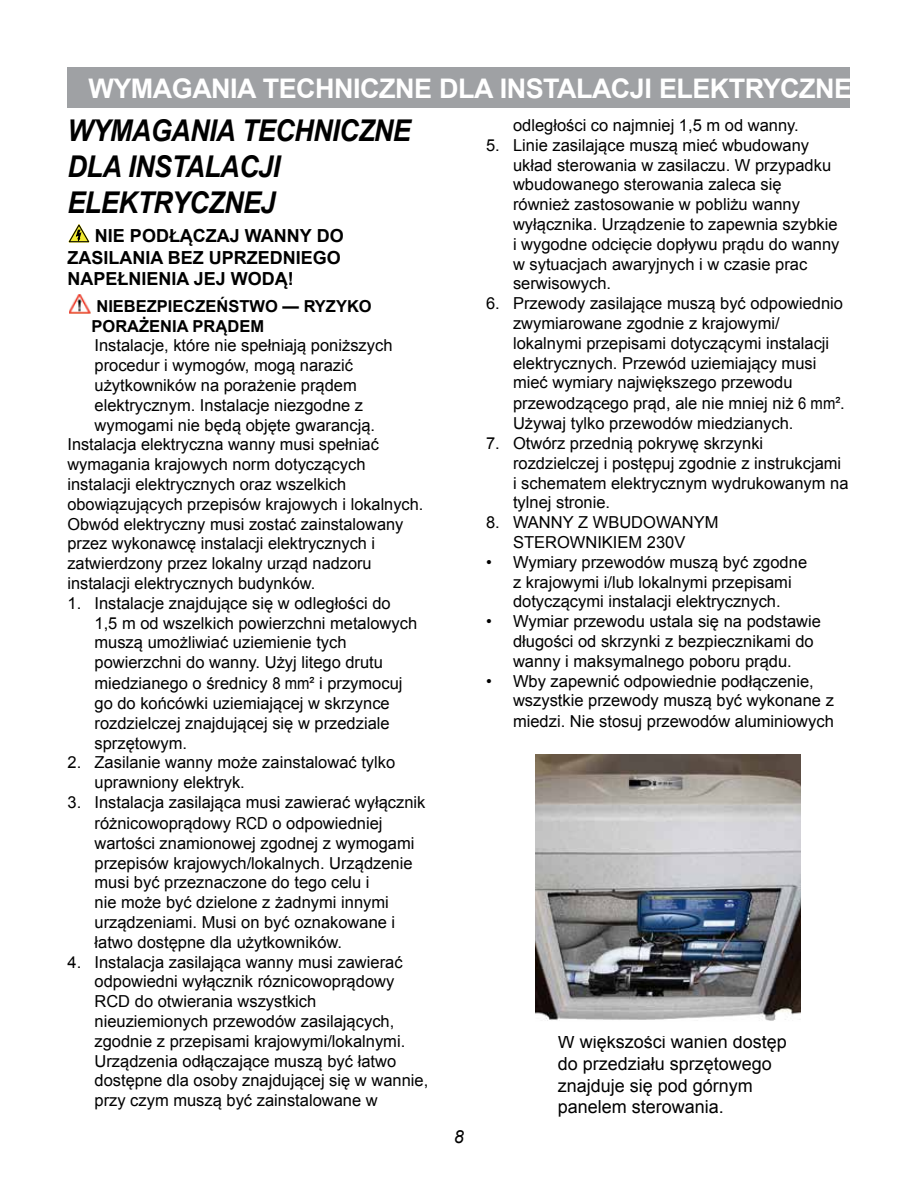
<style>
.page{position:relative;width:918px;height:1188px;background:#fff}
.page>*{position:absolute;margin:0;border:0;box-sizing:border-box;transform-origin:0 0}
.t1{font:italic 700 30px/36px "Arial";letter-spacing:-.02em;color:#000;scale:.9 1}
.t2{font:700 27px "Arial";letter-spacing:-.02em;color:#fff}
.t3{font:18px/21.6px "Arial";color:#000}
.t4{font:700 18px/21.6px "Arial";color:#000}
.t5{font:italic 18px "Arial";color:#000}
.t6{font:16.5px/19.8px "Arial";color:#000}
.t7{font:700 16.5px/19.8px "Arial";color:#000}
</style>
<div class="page">
<div style="left:68px;top:68px;width:782px;height:40px;background:#9fa1a4"></div>
<svg style="left:69px;top:224px;width:20px;height:18px"></svg>
<img style="left:69px;top:294px;width:21px;height:19px">
<img style="left:536px;top:755px;width:265px;height:266px">
<h2 class="t2" style="left:89px;top:70px;width:780px">WYMAGANIA TECHNICZNE DLA INSTALACJI ELEKTRYCZNEJ</h2>
<h1 class="t1" style="left:68px;top:113px;width:383px">WYMAGANIA TECHNICZNE<br>DLA INSTALACJI<br>ELEKTRYCZNEJ</h1>
<p class="t4" style="left:67px;top:225px;width:278px;text-indent:27px">NIE PODŁĄCZAJ WANNY DO<br>ZASILANIA BEZ UPRZEDNIEGO<br>NAPEŁNIENIA JEJ WODĄ!</p>
<p class="t7" style="left:92px;top:297px;width:282px;text-indent:5px">NIEBEZPIECZEŃSTWO — RYZYKO<br>PORAŻENIA PRĄDEM</p>
<p class="t6" style="left:95px;top:336px;width:300px">Instalacje, które nie spełniają poniższych</p>
<p class="t6" style="left:95px;top:356px;width:260px">procedur i wymogów, mogą narazić</p>
<p class="t6" style="left:95px;top:375px;width:264px">użytkowników na porażenie prądem</p>
<p class="t6" style="left:95px;top:395px;width:270px">elektrycznym. Instalacje niezgodne z</p>
<p class="t6" style="left:95px;top:415px;width:282px">wymogami nie będą objęte gwarancją.</p>
<p class="t6" style="left:68px;top:435px;width:313px">Instalacja elektryczna wanny musi spełniać</p>
<p class="t6" style="left:68px;top:455px;width:300px">wymagania krajowych norm dotyczących</p>
<p class="t6" style="left:67px;top:474px;width:280px">instalacji elektrycznych oraz wszelkich</p>
<p class="t6" style="left:67px;top:494px;width:357px">obowiązujących przepisów krajowych i lokalnych.</p>
<p class="t6" style="left:67px;top:514px;width:337px">Obwód elektryczny musi zostać zainstalowany</p>
<p class="t6" style="left:67px;top:534px;width:309px">przez wykonawcę instalacji elektrycznych i</p>
<p class="t6" style="left:67px;top:554px;width:306px">zatwierdzony przez lokalny urząd nadzoru</p>
<p class="t6" style="left:67px;top:573px;width:249px">instalacji elektrycznych budynków.</p>
<p class="t6" style="left:94px;top:593px;width:324px;text-indent:-27px">1. Instalacje znajdujące się w odległości do 1,5 m od wszelkich powierzchni metalowych muszą umożliwiać uziemienie tych powierzchni do wanny. Użyj litego drutu miedzianego o średnicy 8 mm² i przymocuj go do końcówki uziemiającej w skrzynce rozdzielczej znajdującej się w przedziale sprzętowym.</p>
<p class="t6" style="left:95px;top:753px;width:302px;text-indent:-27px">2. Zasilanie wanny może zainstalować tylko uprawniony elektryk.</p>
<p class="t6" style="left:95px;top:792px;width:332px;text-indent:-27px">3. Instalacja zasilająca musi zawierać wyłącznik różnicowoprądowy RCD o odpowiedniej wartości znamionowej zgodnej z wymogami przepisów krajowych/lokalnych. Urządzenie musi być przeznaczone do tego celu i<br>nie może być dzielone z żadnymi innymi urządzeniami. Musi on być oznakowane i łatwo dostępne dla użytkowników.</p>
<p class="t6" style="left:95px;top:952px;width:335px;text-indent:-27px">4. Instalacja zasilająca wanny musi zawierać odpowiedni wyłącznik róznicowoprądowy RCD do otwierania wszystkich nieuziemionych przewodów zasilających, zgodnie z przepisami krajowymi/lokalnymi.<br>Urządzenia odłączające muszą być łatwo dostępne dla osoby znajdującej się w wannie, przy czym muszą być zainstalowane w</p>
<p class="t6" style="left:513px;top:115px;width:287px">odległości co najmniej 1,5 m od wanny.</p>
<p class="t6" style="left:513px;top:135px;width:328px;text-indent:-27px">5. Linie zasilające muszą mieć wbudowany układ sterowania w zasilaczu. W przypadku wbudowanego sterowania zaleca się również zastosowanie w pobliżu wanny wyłącznika. Urządzenie to zapewnia szybkie i wygodne odcięcie dopływu prądu do wanny w sytuacjach awaryjnych i w czasie prac serwisowych.</p>
<p class="t6" style="left:513px;top:294px;width:333px;text-indent:-27px">6. Przewody zasilające muszą być odpowiednio zwymiarowane zgodnie z krajowymi/ lokalnymi przepisami dotyczącymi instalacji elektrycznych. Przewód uziemiający musi mieć wymiary największego przewodu przewodzącego prąd, ale nie mniej niż 6 mm².<br>Używaj tylko przewodów miedzianych.</p>
<p class="t6" style="left:513px;top:433px;width:337px;text-indent:-27px">7. Otwórz przednią pokrywę skrzynki rozdzielczej i postępuj zgodnie z instrukcjami i schematem elektrycznym wydrukowanym na tylnej stronie.</p>
<p class="t6" style="left:486px;top:513px;width:234px;text-align:center">8. WANNY Z WBUDOWANYM<br>STEROWNIKIEM 230V</p>
<p class="t6" style="left:513px;top:552px;width:296px;text-indent:-27px">• Wymiary przewodów muszą być zgodne z krajowymi i/lub lokalnymi przepisami dotyczącymi instalacji elektrycznych.</p>
<p class="t6" style="left:513px;top:612px;width:309px;text-indent:-27px">• Wymiar przewodu ustala się na podstawie długości od skrzynki z bezpiecznikami do wanny i maksymalnego poboru prądu.</p>
<p class="t6" style="left:513px;top:671px;width:322px;line-height:20.4px;text-indent:-27px">• Wby zapewnić odpowiednie podłączenie, wszystkie przewody muszą być wykonane z miedzi. Nie stosuj przewodów aluminiowych</p>
<p class="t3" style="left:558px;top:1032px;width:231px">W większości wanien dostęp do przedziału sprzętowego znajduje się pod górnym panelem sterowania.</p>
<p class="t5" style="left:454px;top:1125px;width:12px">8</p>
</div>
